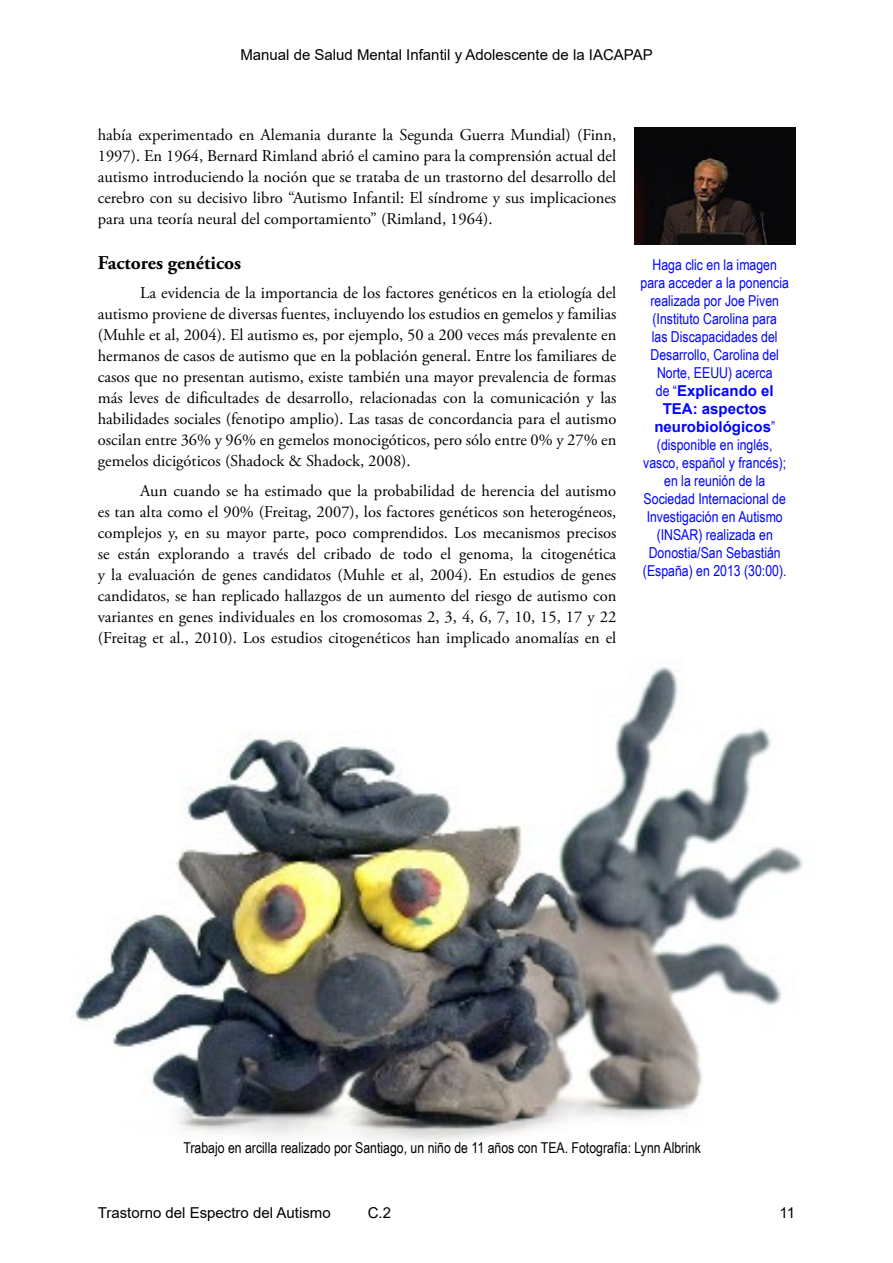
<style>
.page{position:relative;width:893px;height:1263px;background:#fff}
.page>*{position:absolute;margin:0;border:0;box-sizing:border-box;transform-origin:0 0}
.t1{font:700 19.5px "Adobe Garamond Pro";color:#000}
.t2{font:16.5px/21px "Adobe Garamond Pro";color:#000;text-align:justify}
.t3{font:15px/18px "Arial Narrow";color:#0004ff;text-align:center}
.t4{font:15px "Arial";color:#000}
.t5{font:15px "Arial Narrow";color:#000}
.t6{font:700 15px/18px "Arial";color:#0004ff;text-align:center}
.s1{font-family:"Arial Narrow";font-weight:400}
</style>
<div class="page">
<img style="left:75px;top:667px;width:728px;height:475px">
<img style="left:634px;top:128px;width:161px;height:117px">
<p class="t4" style="left:240px;top:45px;width:414px">Manual de Salud Mental Infantil y Adolescente de la IACAPAP</p>
<p class="t2" style="left:98px;top:124px;width:520px">había experimentado en Alemania durante la Segunda Guerra Mundial) (Finn, 1997). En 1964, Bernard Rimland abrió el camino para la comprensión actual del autismo introduciendo la noción que se trataba de un trastorno del desarrollo del cerebro con su decisivo libro “Autismo Infantil: El síndrome y sus implicaciones para una teoría neural del comportamiento” (Rimland, 1964).</p>
<p class="t1" style="left:98px;top:251px;width:145px">Factores genéticos</p>
<p class="t2" style="left:98px;top:283px;width:520px;text-indent:43px">La evidencia de la importancia de los factores genéticos en la etiología del autismo proviene de diversas fuentes, incluyendo los estudios en gemelos y familias (Muhle et al, 2004). El autismo es, por ejemplo, 50 a 200 veces más prevalente en hermanos de casos de autismo que en la población general. Entre los familiares de casos que no presentan autismo, existe también una mayor prevalencia de formas más leves de dificultades de desarrollo, relacionadas con la comunicación y las habilidades sociales (fenotipo amplio). Las tasas de concordancia para el autismo oscilan entre 36% y 96% en gemelos monocigóticos, pero sólo entre 0% y 27% en gemelos dicigóticos (Shadock &amp; Shadock, 2008).</p>
<p class="t2" style="left:98px;top:480px;width:520px;text-indent:43px">Aun cuando se ha estimado que la probabilidad de herencia del autismo es tan alta como el 90% (Freitag, 2007), los factores genéticos son heterogéneos, complejos y, en su mayor parte, poco comprendidos. Los mecanismos precisos se están explorando a través del cribado de todo el genoma, la citogenética y la evaluación de genes candidatos (Muhle et al, 2004). En estudios de genes candidatos, se han replicado hallazgos de un aumento del riesgo de autismo con variantes en genes individuales en los cromosomas 2, 3, 4, 6, 7, 10, 15, 17 y 22 (Freitag et al., 2010). Los estudios citogenéticos han implicado anomalías en el</p>
<p class="t3" style="left:640px;top:255px;width:150px">Haga clic en la imagen para acceder a la ponencia realizada por Joe Piven (Instituto Carolina para<br>las Discapacidades del<br>Desarrollo, Carolina del<br>Norte, EEUU) acerca</p>
<p class="t6" style="left:654px;top:382px;width:122px"><span class="s1">de “</span>Explicando el<br>TEA: aspectos neurobiológicos<span class="s1">”</span></p>
<p class="t3" style="left:643px;top:435px;width:145px">(disponible en inglés, vasco, español y francés); en la reunión de la<br>Sociedad Internacional de<br>Investigación en Autismo (INSAR) realizada en<br>Donostia/San Sebastián (España) en 2013 (30:00).</p>
<p class="t5" style="left:183px;top:1137px;width:519px">Trabajo en arcilla realizado por Santiago, un niño de 11 años con TEA. Fotografía: Lynn Albrink</p>
<p class="t4" style="left:98px;top:1202px;width:234px">Trastorno del Espectro del Autismo</p>
<p class="t4" style="left:368px;top:1202px;width:25px">C.2</p>
<p class="t4" style="left:780px;top:1202px;width:17px">11</p>
</div>
